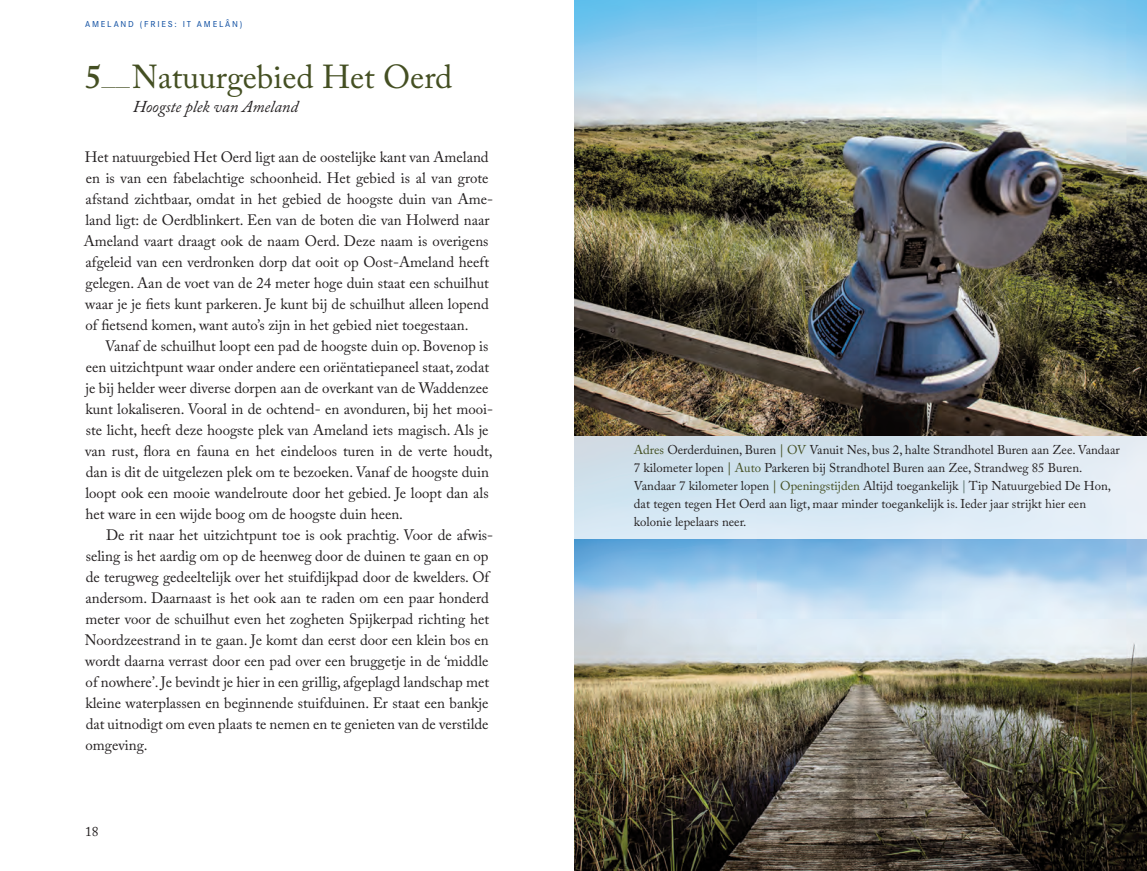
<style>
.page{position:relative;width:1147px;height:871px;background:#fff}
.page>*{position:absolute;margin:0;border:0;box-sizing:border-box;transform-origin:0 0}
.t1{font:33px "Adobe Caslon Pro";color:#444f22}
.t2{font:600 33px "Adobe Caslon Pro";color:#444f22}
.t3{font:italic 16.5px "Adobe Caslon Pro";color:#231f20}
.t4{font:15px/21px "Adobe Caslon Pro";color:#231f20}
.t5{font:13.5px "Adobe Caslon Pro";color:#231f20}
.t6{font:13.5px "Adobe Caslon Pro";color:#444f22;scale:2.1 1}
.t7{font:12.75px/18px "Adobe Caslon Pro";color:#231f20}
.t8{font:500 9px "Corporate S";letter-spacing:.2em;color:#1855a5}
.s1{color:#444f22}
.s2{font-weight:600;color:#444f22}
.s3{font-weight:600;color:#536c66}
</style>
<div class="page">
<img style="left:574px;top:0;width:572px;height:870px">
<div style="left:574px;top:436px;width:572px;height:103px;background:linear-gradient(to right,#cce0ed,#e4eef7)"></div>
<p class="t8" style="left:85px;top:18px;width:159px">AMELAND (FRIES: IT AMELÂN)</p>
<h1 class="t2" style="left:85px;top:57px;width:18px">5</h1>
<h1 class="t1" style="left:132px;top:57px;width:322px">Natuurgebied Het Oerd</h1>
<p class="t3" style="left:133px;top:97px;width:167px">Hoogste plek van Ameland</p>
<p class="t4" style="left:84px;top:146px;width:411px">Het natuurgebied Het Oerd ligt aan de oostelijke kant van Ameland en is van een fabelachtige schoonheid. Het gebied is al van grote afstand zichtbaar, omdat in het gebied de hoogste duin van Ame&shy;land ligt: de Oerdblinkert. Een van de boten die van Holwerd naar Ameland vaart draagt ook de naam Oerd. Deze naam is overigens afgeleid van een verdronken dorp dat ooit op Oost-Ameland heeft gelegen. Aan de voet van de 24 meter hoge duin staat een schuilhut waar je je fiets kunt parkeren. Je kunt bij de schuilhut alleen lopend of fietsend komen, want auto’s zijn in het gebied niet toegestaan.</p>
<p class="t4" style="left:85px;top:335px;width:409px;text-indent:20px">Vanaf de schuilhut loopt een pad de hoogste duin op. Bovenop is een uitzichtpunt waar onder andere een oriëntatiepaneel staat, zodat je bij helder weer diverse dorpen aan de overkant van de Waddenzee kunt lokaliseren. Vooral in de ochtend- en avonduren, bij het mooi&shy;ste licht, heeft deze hoogste plek van Ameland iets magisch. Als je van rust, flora en fauna en het eindeloos turen in de verte houdt, dan is dit de uitgelezen plek om te bezoeken. Vanaf de hoogste duin loopt ook een mooie wandelroute door het gebied. Je loopt dan als het ware in een wijde boog om de hoogste duin heen.</p>
<p class="t4" style="left:85px;top:524px;width:410px;text-indent:21px">De rit naar het uitzichtpunt toe is ook prachtig. Voor de afwis&shy;seling is het aardig om op de heenweg door de duinen te gaan en op de terugweg gedeeltelijk over het stuifdijkpad door de kwelders. Of andersom. Daarnaast is het ook aan te raden om een paar honderd meter voor de schuilhut even het zogheten Spijkerpad richting het Noordzeestrand in te gaan. Je komt dan eerst door een klein bos en wordt daarna verrast door een pad over een bruggetje in de ‘middle of nowhere’. Je bevindt je hier in een grillig, afgeplagd landschap met kleine waterplassen en beginnende stuifduinen. Er staat een bankje dat uitnodigt om even plaats te nemen en te genieten van de verstilde omgeving.</p>
<p class="t6" style="left:102px;top:74px;width:15px">__</p>
<p class="t5" style="left:85px;top:823px;width:15px">18</p>
<p class="t7" style="left:634px;top:440px;width:487px"><span class="s1">Adres</span> Oerderduinen, Buren <span class="s2">|</span> <span class="s1">OV</span> Vanuit Nes, bus 2, halte Strandhotel Buren aan Zee. Vandaar 7 kilometer lopen <span class="s2">|</span> <span class="s1">Auto</span> Parkeren bij Strandhotel Buren aan Zee, Strandweg 85 Buren.<br>Vandaar 7 kilometer lopen <span class="s2">|</span> <span class="s1">Openingstijden</span> Altijd toegankelijk <span class="s3">|</span> Tip Natuurgebied De Hon, dat tegen tegen Het Oerd aan ligt, maar minder toegankelijk is. Ieder jaar strijkt hier een kolonie lepelaars neer.</p>
</div>
